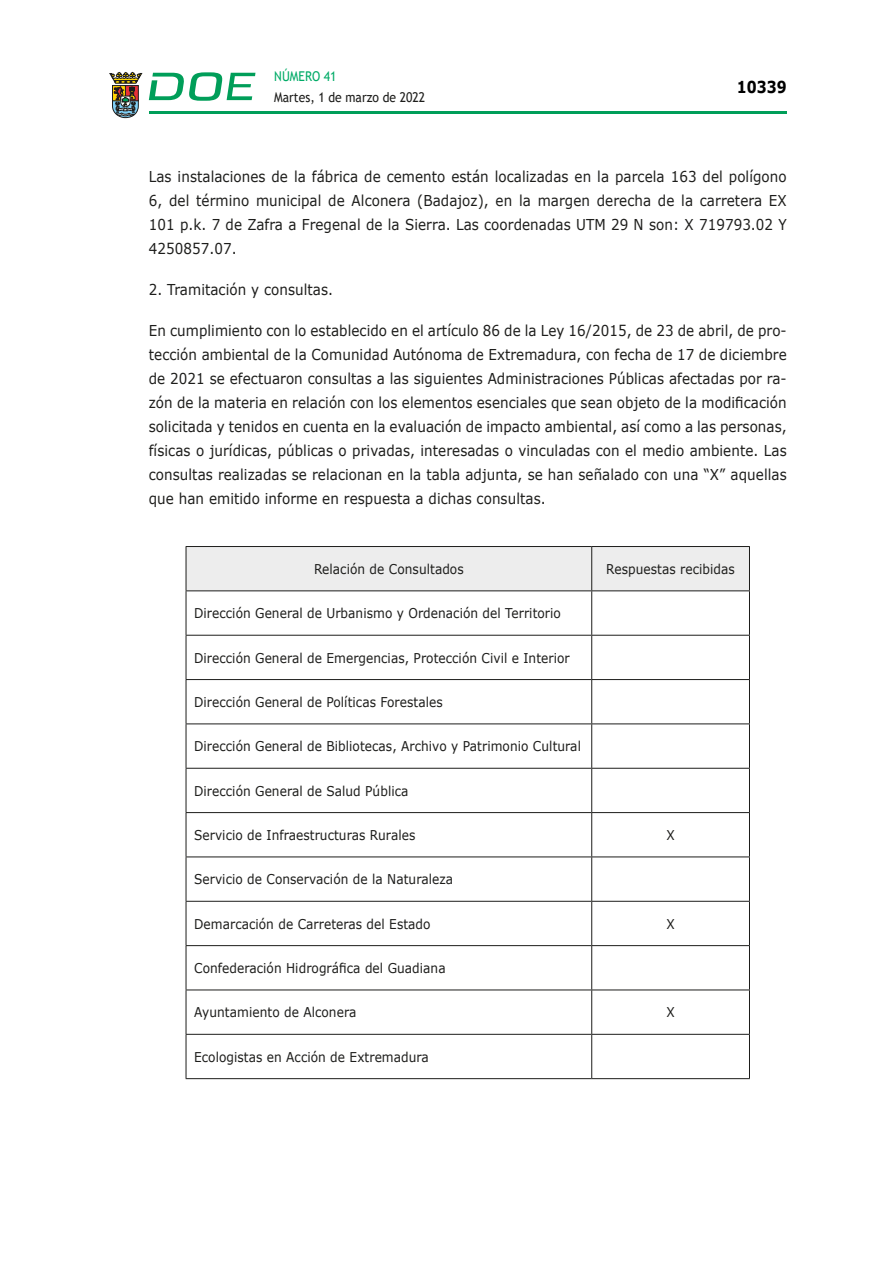
<style>
.page{position:relative;width:893px;height:1263px;background:#fff}
.page>*{position:absolute;margin:0;border:0;box-sizing:border-box;transform-origin:0 0}
.t1{font:700 16.5px "Verdana";color:#000;scale:.85 1}
.CUERPO_DE_TEXTO{font:15px/24px "Verdana";letter-spacing:.005em;color:#1d1d1b;text-align:justify;scale:.9 1}
.CUERPO_DE_TEXTO-2{font:13.5px "Verdana";letter-spacing:.005em;color:#1d1d1b;scale:.9 1}
.ENCABEZADO_TABLA{font:13.5px "Verdana";letter-spacing:.005em;color:#1d1d1b;scale:.9 1}
.t2{font:13.5px "Trebuchet MS";color:#1d1d1b;scale:.9 1}
.t3{font:13.5px "Trebuchet MS";color:#00ab67;scale:.9 1}
</style>
<div class="page">
<hr style="left:149px;top:111px;width:638px;height:3px;background:#009e59">
<svg style="left:109px;top:72px;width:33px;height:46px"></svg>
<svg style="left:149px;top:72px;width:106px;height:29px"></svg>
<div style="left:187px;top:547px;width:562px;height:43px;background:#ededed"></div>
<hr style="left:186px;top:546px;width:406px;height:1px;background:#1d1d1b">
<hr style="left:592px;top:546px;width:158px;height:1px;background:#1d1d1b">
<hr style="left:186px;top:590px;width:406px;height:1px;background:#1d1d1b">
<hr style="left:592px;top:590px;width:158px;height:1px;background:#1d1d1b">
<hr style="left:186px;top:635px;width:406px;height:1px;background:#1d1d1b">
<hr style="left:592px;top:635px;width:158px;height:1px;background:#1d1d1b">
<hr style="left:186px;top:679px;width:406px;height:1px;background:#1d1d1b">
<hr style="left:592px;top:679px;width:158px;height:1px;background:#1d1d1b">
<hr style="left:186px;top:723px;width:406px;height:1px;background:#1d1d1b">
<hr style="left:592px;top:723px;width:158px;height:1px;background:#1d1d1b">
<hr style="left:186px;top:768px;width:406px;height:1px;background:#1d1d1b">
<hr style="left:592px;top:768px;width:158px;height:1px;background:#1d1d1b">
<hr style="left:186px;top:812px;width:406px;height:1px;background:#1d1d1b">
<hr style="left:592px;top:812px;width:158px;height:1px;background:#1d1d1b">
<hr style="left:186px;top:856px;width:406px;height:1px;background:#1d1d1b">
<hr style="left:592px;top:856px;width:158px;height:1px;background:#1d1d1b">
<hr style="left:186px;top:901px;width:406px;height:1px;background:#1d1d1b">
<hr style="left:592px;top:901px;width:158px;height:1px;background:#1d1d1b">
<hr style="left:186px;top:945px;width:406px;height:1px;background:#1d1d1b">
<hr style="left:592px;top:945px;width:158px;height:1px;background:#1d1d1b">
<hr style="left:186px;top:989px;width:406px;height:1px;background:#1d1d1b">
<hr style="left:592px;top:989px;width:158px;height:1px;background:#1d1d1b">
<hr style="left:186px;top:1034px;width:406px;height:1px;background:#1d1d1b">
<hr style="left:592px;top:1034px;width:158px;height:1px;background:#1d1d1b">
<hr style="left:186px;top:1078px;width:406px;height:1px;background:#1d1d1b">
<hr style="left:592px;top:1078px;width:158px;height:1px;background:#1d1d1b">
<hr style="left:186px;top:547px;width:1px;height:43px;background:#1d1d1b">
<hr style="left:186px;top:591px;width:1px;height:44px;background:#1d1d1b">
<hr style="left:186px;top:636px;width:1px;height:43px;background:#1d1d1b">
<hr style="left:186px;top:680px;width:1px;height:43px;background:#1d1d1b">
<hr style="left:186px;top:724px;width:1px;height:44px;background:#1d1d1b">
<hr style="left:186px;top:769px;width:1px;height:43px;background:#1d1d1b">
<hr style="left:186px;top:813px;width:1px;height:43px;background:#1d1d1b">
<hr style="left:186px;top:857px;width:1px;height:44px;background:#1d1d1b">
<hr style="left:186px;top:902px;width:1px;height:43px;background:#1d1d1b">
<hr style="left:186px;top:946px;width:1px;height:43px;background:#1d1d1b">
<hr style="left:186px;top:990px;width:1px;height:44px;background:#1d1d1b">
<hr style="left:186px;top:1035px;width:1px;height:43px;background:#1d1d1b">
<hr style="left:591px;top:547px;width:1px;height:43px;background:#1d1d1b">
<hr style="left:749px;top:547px;width:1px;height:43px;background:#1d1d1b">
<hr style="left:591px;top:591px;width:1px;height:44px;background:#1d1d1b">
<hr style="left:749px;top:591px;width:1px;height:44px;background:#1d1d1b">
<hr style="left:591px;top:636px;width:1px;height:43px;background:#1d1d1b">
<hr style="left:749px;top:636px;width:1px;height:43px;background:#1d1d1b">
<hr style="left:591px;top:680px;width:1px;height:43px;background:#1d1d1b">
<hr style="left:749px;top:680px;width:1px;height:43px;background:#1d1d1b">
<hr style="left:591px;top:724px;width:1px;height:44px;background:#1d1d1b">
<hr style="left:749px;top:724px;width:1px;height:44px;background:#1d1d1b">
<hr style="left:591px;top:769px;width:1px;height:43px;background:#1d1d1b">
<hr style="left:749px;top:769px;width:1px;height:43px;background:#1d1d1b">
<hr style="left:591px;top:813px;width:1px;height:43px;background:#1d1d1b">
<hr style="left:749px;top:813px;width:1px;height:43px;background:#1d1d1b">
<hr style="left:591px;top:857px;width:1px;height:44px;background:#1d1d1b">
<hr style="left:749px;top:857px;width:1px;height:44px;background:#1d1d1b">
<hr style="left:591px;top:902px;width:1px;height:43px;background:#1d1d1b">
<hr style="left:749px;top:902px;width:1px;height:43px;background:#1d1d1b">
<hr style="left:591px;top:946px;width:1px;height:43px;background:#1d1d1b">
<hr style="left:749px;top:946px;width:1px;height:43px;background:#1d1d1b">
<hr style="left:591px;top:990px;width:1px;height:44px;background:#1d1d1b">
<hr style="left:749px;top:990px;width:1px;height:44px;background:#1d1d1b">
<hr style="left:591px;top:1035px;width:1px;height:43px;background:#1d1d1b">
<hr style="left:749px;top:1035px;width:1px;height:43px;background:#1d1d1b">
<p class="t3" style="left:274px;top:67px;width:71px">NÚMERO 41</p>
<p class="t2" style="left:274px;top:88px;width:169px">Martes, 1 de marzo de 2022</p>
<p class="t1" style="left:737px;top:75px;width:60px">10339</p>
<p class="CUERPO_DE_TEXTO" style="left:149px;top:164px;width:710px">Las instalaciones de la fábrica de cemento están localizadas en la parcela 163 del polígono 6, del término municipal de Alconera (Badajoz), en la margen derecha de la carretera EX 101 p.k. 7 de Zafra a Fregenal de la Sierra. Las coordenadas UTM 29 N son: X 719793.02 Y 4250857.07.</p>
<p class="CUERPO_DE_TEXTO" style="left:149px;top:277px;width:206px">2. Tramitación y consultas.</p>
<p class="CUERPO_DE_TEXTO" style="left:149px;top:318px;width:710px">En cumplimiento con lo establecido en el artículo 86 de la Ley 16/2015, de 23 de abril, de pro&shy;tección ambiental de la Comunidad Autónoma de Extremadura, con fecha de 17 de diciembre de 2021 se efectuaron consultas a las siguientes Administraciones Públicas afectadas por ra&shy;zón de la materia en relación con los elementos esenciales que sean objeto de la modificación solicitada y tenidos en cuenta en la evaluación de impacto ambiental, así como a las personas, físicas o jurídicas, públicas o privadas, interesadas o vinculadas con el medio ambiente. Las consultas realizadas se relacionan en la tabla adjunta, se han señalado con una “X” aquellas que han emitido informe en respuesta a dichas consultas.</p>
<p class="ENCABEZADO_TABLA" style="left:314px;top:560px;width:168px">Relación de Consultados</p>
<p class="ENCABEZADO_TABLA" style="left:606px;top:560px;width:144px">Respuestas recibidas</p>
<p class="CUERPO_DE_TEXTO-2" style="left:194px;top:604px;width:409px">Dirección General de Urbanismo y Ordenación del Territorio</p>
<p class="CUERPO_DE_TEXTO-2" style="left:194px;top:648px;width:419px">Dirección General de Emergencias, Protección Civil e Interior</p>
<p class="CUERPO_DE_TEXTO-2" style="left:194px;top:693px;width:278px">Dirección General de Políticas Forestales</p>
<p class="CUERPO_DE_TEXTO-2" style="left:194px;top:737px;width:431px">Dirección General de Bibliotecas, Archivo y Patrimonio Cultural</p>
<p class="CUERPO_DE_TEXTO-2" style="left:194px;top:781px;width:240px">Dirección General de Salud Pública</p>
<p class="CUERPO_DE_TEXTO-2" style="left:194px;top:826px;width:247px">Servicio de Infraestructuras Rurales</p>
<p class="CUERPO_DE_TEXTO-2" style="left:666px;top:826px;width:11px">X</p>
<p class="CUERPO_DE_TEXTO-2" style="left:194px;top:870px;width:289px">Servicio de Conservación de la Naturaleza</p>
<p class="CUERPO_DE_TEXTO-2" style="left:194px;top:914px;width:264px">Demarcación de Carreteras del Estado</p>
<p class="CUERPO_DE_TEXTO-2" style="left:666px;top:914px;width:11px">X</p>
<p class="CUERPO_DE_TEXTO-2" style="left:194px;top:959px;width:281px">Confederación Hidrográfica del Guadiana</p>
<p class="CUERPO_DE_TEXTO-2" style="left:194px;top:1003px;width:182px">Ayuntamiento de Alconera</p>
<p class="CUERPO_DE_TEXTO-2" style="left:666px;top:1003px;width:11px">X</p>
<p class="CUERPO_DE_TEXTO-2" style="left:194px;top:1047px;width:262px">Ecologistas en Acción de Extremadura</p>
</div>
